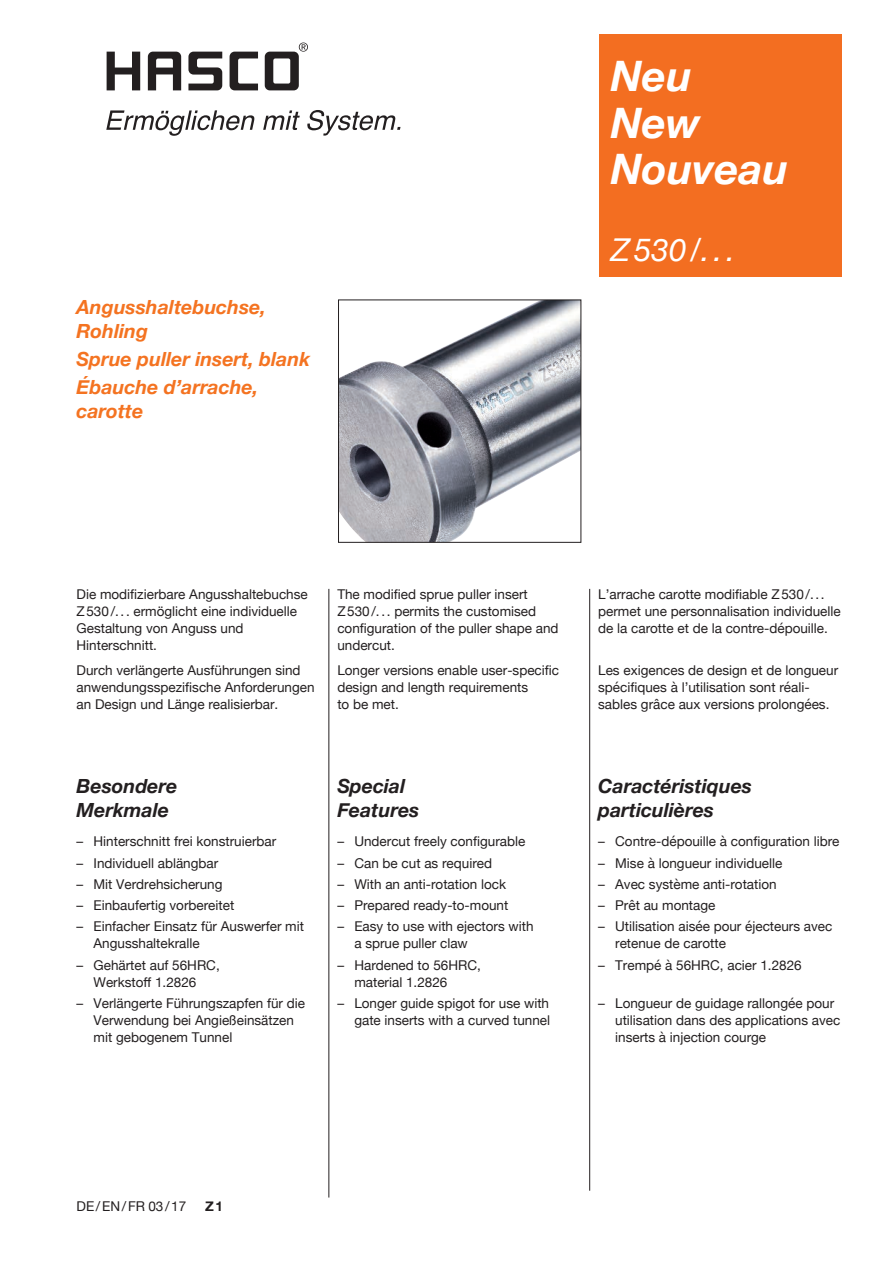
<style>
.page{position:relative;width:893px;height:1263px;background:#fff}
.page>*{position:absolute;margin:0;border:0;box-sizing:border-box;transform-origin:0 0}
.t1{font:italic 700 42px/46.5px "Helvetica Neue";color:#fff}
.t2{font:italic 31.5px "Helvetica Neue";color:#fff}
.Zwischenüberschrift{font:italic 700 19.5px/24px "Helvetica Neue";color:#f47321}
.Zwischenüberschrift-2{font:italic 700 19.5px/24px "Helvetica Neue";color:#231f20}
.Bodytext_9_pt{font:italic 700 19.5px/24px "Helvetica Neue";color:#231f20}
.Besondere_Merkmale{font:13.5px/17px "Helvetica Neue";color:#231f20}
.Bodytext_9_pt-2{font:13.5px/17px "Helvetica Neue";color:#231f20}
.t3{font:700 13.5px "Helvetica Neue";color:#231f20}
</style>
<div class="page">
<svg style="left:107px;top:52px;width:33px;height:38px"></svg>
<svg style="left:230px;top:52px;width:28px;height:38px"></svg>
<svg style="left:265px;top:43px;width:43px;height:47px"></svg>
<svg style="left:188px;top:52px;width:34px;height:38px"></svg>
<svg style="left:148px;top:52px;width:33px;height:38px"></svg>
<svg style="left:106px;top:110px;width:148px;height:26px"></svg>
<svg style="left:263px;top:110px;width:37px;height:20px"></svg>
<svg style="left:307px;top:110px;width:93px;height:26px"></svg>
<hr style="left:329px;top:589px;width:1px;height:608px;background:#231f20">
<hr style="left:589px;top:589px;width:1px;height:602px;background:#231f20">
<div style="left:599px;top:34px;width:243px;height:243px;background:#f36e21"></div>
<img style="left:340px;top:302px;width:239px;height:238px">
<div style="left:338px;top:300px;width:243px;height:242px;border:1px solid #231f20"></div>
<p class="Zwischenüberschrift" style="left:77px;top:295px;width:191px">Angusshaltebuchse,<br>Rohling</p>
<p class="Zwischenüberschrift" style="left:77px;top:347px;width:235px">Sprue puller insert, blank</p>
<p class="Zwischenüberschrift" style="left:77px;top:376px;width:183px">Ébauche d’arrache, carotte</p>
<p class="t1" style="left:617px;top:54px;width:181px">Nowość<br>New<br>Новинка</p>
<p class="t1" style="left:611px;top:54px;width:179px">Neu<br>New<br>Nouveau</p>
<p class="t2" style="left:611px;top:227px;width:126px">Z530/...</p>
<p class="t2" style="left:617px;top:227px;width:134px">Z 161/. .</p>
<p class="Bodytext_9_pt-2" style="left:77px;top:586px;width:233px">Die modifizierbare Angusshaltebuchse<br>Z530/... ermöglicht eine individuelle<br>Gestaltung von Anguss und<br>Hinterschnitt.</p>
<p class="Bodytext_9_pt-2" style="left:77px;top:662px;width:240px">Durch verlängerte Ausführungen sind anwendungsspezifische Anforderungen an Design und Länge realisierbar.</p>
<p class="Bodytext_9_pt-2" style="left:337px;top:586px;width:223px">The modified sprue puller insert<br>Z530/... permits the customised configuration of the puller shape and undercut.</p>
<p class="Bodytext_9_pt-2" style="left:337px;top:662px;width:223px">Longer versions enable user-specific design and length requirements<br>to be met.</p>
<p class="Zwischenüberschrift-2" style="left:77px;top:774px;width:102px">Besondere<br>Merkmale</p>
<p class="Besondere_Merkmale" style="left:77px;top:834px;width:201px">– Hinterschnitt frei konstruierbar</p>
<p class="Besondere_Merkmale" style="left:77px;top:855px;width:143px">– Individuell ablängbar</p>
<p class="Besondere_Merkmale" style="left:77px;top:876px;width:148px">– Mit Verdrehsicherung</p>
<p class="Besondere_Merkmale" style="left:77px;top:898px;width:159px">– Einbaufertig vorbereitet</p>
<p class="Besondere_Merkmale" style="left:94px;top:919px;width:212px;text-indent:-17px">– Einfacher Einsatz für Auswerfer mit<br>Angusshaltekralle</p>
<p class="Besondere_Merkmale" style="left:77px;top:957px;width:145px;text-align:center">– Gehärtet auf 56HRC,<br>Werkstoff 1.2826</p>
<p class="Besondere_Merkmale" style="left:94px;top:995px;width:213px;text-indent:-17px">– Verlängerte Führungszapfen für die<br>Verwendung bei Angießeinsätzen mit gebogenem Tunnel</p>
<p class="Bodytext_9_pt" style="left:337px;top:774px;width:83px">Special<br>Features</p>
<p class="Besondere_Merkmale" style="left:337px;top:834px;width:190px">– Undercut freely configurable</p>
<p class="Besondere_Merkmale" style="left:337px;top:855px;width:156px">– Can be cut as required</p>
<p class="Besondere_Merkmale" style="left:337px;top:876px;width:170px">– With an anti-rotation lock</p>
<p class="Besondere_Merkmale" style="left:337px;top:898px;width:173px">– Prepared ready-to-mount</p>
<p class="Besondere_Merkmale" style="left:354px;top:919px;width:181px;text-indent:-17px">– Easy to use with ejectors with a sprue puller claw</p>
<p class="Besondere_Merkmale" style="left:354px;top:957px;width:128px;text-indent:-17px">– Hardened to 56HRC, material 1.2826</p>
<p class="Besondere_Merkmale" style="left:337px;top:995px;width:214px;text-align:right">– Longer guide spigot for use with gate inserts with a curved tunnel</p>
<p class="Bodytext_9_pt-2" style="left:598px;top:586px;width:244px">L’arrache carotte modifiable Z530/... permet une personnalisation individuelle de la carotte et de la contre-dépouille.</p>
<p class="Bodytext_9_pt-2" style="left:598px;top:662px;width:242px">Les exigences de design et de longueur spécifiques à l’utilisation sont réali&shy;sables grâce aux versions prolongées.</p>
<p class="Zwischenüberschrift-2" style="left:598px;top:774px;width:155px">Caractéristiques particulières</p>
<p class="Besondere_Merkmale" style="left:598px;top:834px;width:243px">– Contre-dépouille à configuration libre</p>
<p class="Besondere_Merkmale" style="left:598px;top:855px;width:186px">– Mise à longueur individuelle</p>
<p class="Besondere_Merkmale" style="left:598px;top:876px;width:180px">– Avec système anti-rotation</p>
<p class="Besondere_Merkmale" style="left:598px;top:898px;width:119px">– Prêt au montage</p>
<p class="Besondere_Merkmale" style="left:615px;top:919px;width:219px;text-indent:-17px">– Utilisation aisée pour éjecteurs avec retenue de carotte</p>
<p class="Besondere_Merkmale" style="left:598px;top:957px;width:205px">– Trempé à 56HRC, acier 1.2826</p>
<p class="Besondere_Merkmale" style="left:615px;top:995px;width:227px;text-indent:-17px">– Longueur de guidage rallongée pour utilisation dans des applications avec inserts à injection courge</p>
<p class="Bodytext_9_pt-2" style="left:77px;top:1198px;width:111px">DE/EN/FR 03/17</p>
<p class="t3" style="left:205px;top:1195px;width:19px">Z1</p>
</div>
